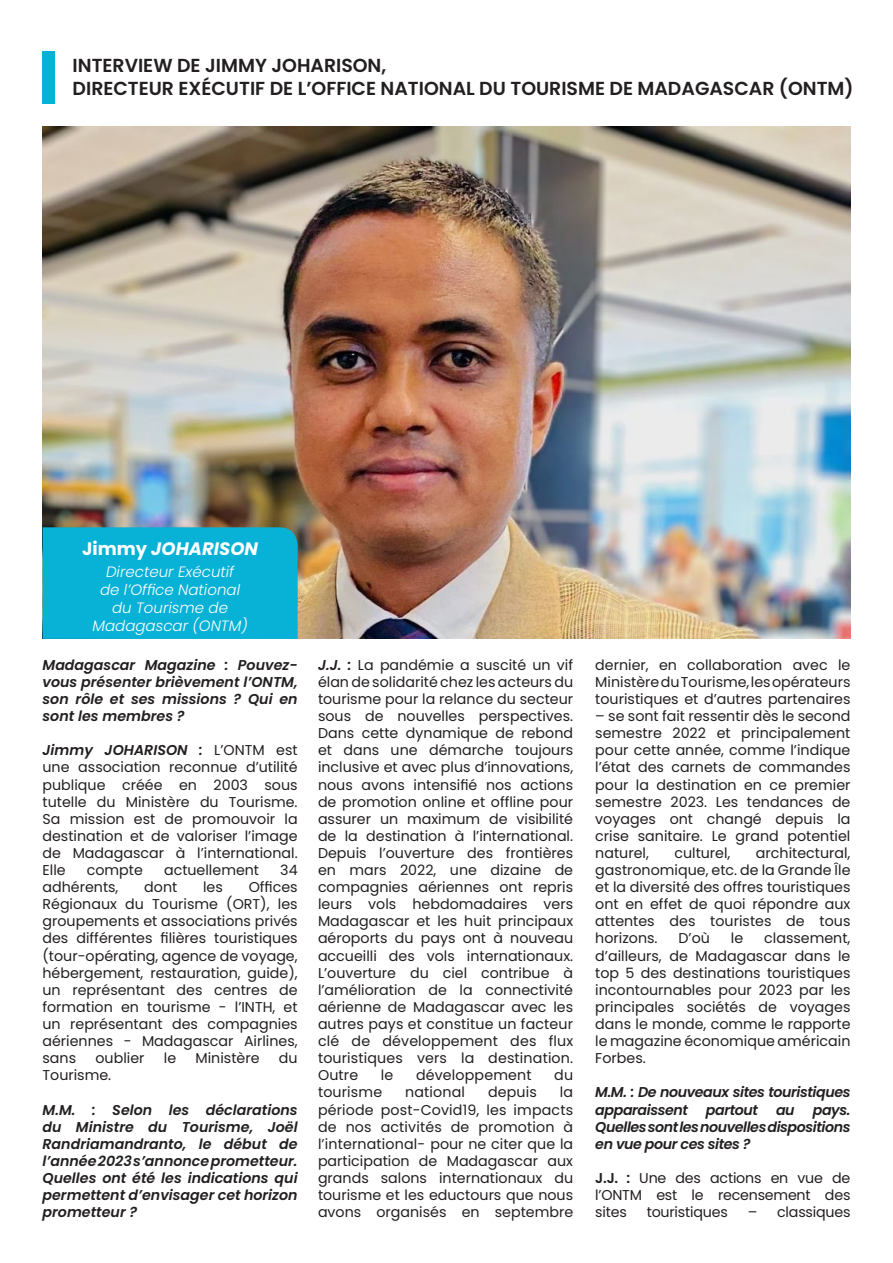
<style>
.page{position:relative;width:893px;height:1263px;background:#fff}
.page>*{position:absolute;margin:0;border:0;box-sizing:border-box;transform-origin:0 0}
.t1{font:600 18.9px "Poppins";color:#231f20}
.t2{font:italic 700 18px "Poppins";color:#fff}
.t3{font:italic 300 15px/18px "Poppins";color:#fff;text-align:center}
.IT_JJ{font:14.25px/17.1px "Poppins";color:#231f20;text-align:justify}
.IT_MM{font:italic 600 14.25px/17.1px "Poppins";letter-spacing:-.03em;color:#231f20;text-align:justify}
.s1{font-style:normal}
.s2{font-weight:600;font-style:italic}
.s3{font-weight:600}
</style>
<div class="page">
<img style="left:43px;top:126px;width:807px;height:513px">
<div style="left:43px;top:51px;width:12px;height:52px;background:#08b1d6"></div>
<div style="left:43px;top:527px;width:255px;height:112px;background:#08b1d6"></div>
<p class="t1" style="left:73px;top:54px;width:315px">INTERVIEW DE JIMMY JOHARISON,</p>
<p class="t1" style="left:73px;top:77px;width:783px">DIRECTEUR EXÉCUTIF DE L’OFFICE NATIONAL DU TOURISME DE MADAGASCAR (ONTM)</p>
<p class="t2" style="left:82px;top:538px;width:177px"><span class="s1">Jimmy</span> JOHARISON</p>
<p class="t3" style="left:92px;top:562px;width:157px">Directeur Exécutif<br>de l’Office National du Tourisme de<br>Madagascar (ONTM)</p>
<p class="IT_MM" style="left:43px;top:656px;width:257px">Madagascar Magazine : Pouvez&shy;vous présenter brièvement l’ONTM, son rôle et ses missions ? Qui en sont les membres ?</p>
<p class="IT_JJ" style="left:43px;top:742px;width:257px"><span class="s2">Jimmy JOHARISON :</span> L’ONTM est une association reconnue d’utilité publique créée en 2003 sous tutelle du Ministère du Tourisme.<br>Sa mission est de promouvoir la destination et de valoriser l’image de Madagascar à l’international.<br>Elle</p>
<p class="IT_JJ" style="left:87px;top:861px;width:58px">compte</p>
<p class="IT_JJ" style="left:164px;top:861px;width:97px">actuellement</p>
<p class="IT_JJ" style="left:280px;top:861px;width:19px">34</p>
<p class="IT_JJ" style="left:43px;top:879px;width:77px">adhérents,</p>
<p class="IT_JJ" style="left:144px;top:879px;width:35px">dont</p>
<p class="IT_JJ" style="left:203px;top:879px;width:21px">les</p>
<p class="IT_JJ" style="left:43px;top:879px;width:257px;text-indent:206px">Offices Régionaux du Tourisme (ORT), les groupements et associations privés des différentes filières touristiques (tour-opérating, agence de voyage, hébergement, restauration, guide), un représentant des centres de formation en tourisme - l’INTH, et un représentant des compagnies aériennes - Madagascar Airlines, sans</p>
<p class="IT_JJ" style="left:95px;top:1050px;width:51px">oublier</p>
<p class="IT_JJ" style="left:164px;top:1050px;width:14px">le</p>
<p class="IT_JJ" style="left:196px;top:1050px;width:66px">Ministère</p>
<p class="IT_JJ" style="left:279px;top:1050px;width:20px">du</p>
<p class="IT_JJ" style="left:43px;top:1067px;width:70px">Tourisme.</p>
<p class="IT_MM" style="left:43px;top:1101px;width:257px">M.M. : Selon les déclarations du Ministre du Tourisme, Joël Randriamandranto, le début de l’année 2023 s’annonce prometteur.<br>Quelles ont été les indications qui permettent d’envisager cet horizon prometteur ?</p>
<p class="IT_JJ" style="left:318px;top:656px;width:257px"><span class="s2">J.J. :</span> La pandémie a suscité un vif élan de solidarité chez les acteurs du tourisme pour la relance du secteur sous de nouvelles perspectives.<br>Dans cette dynamique de rebond et dans une démarche toujours inclusive et avec plus d’innovations, nous avons intensifié nos actions de promotion online et offline pour assurer un maximum de visibilité de la destination à l’international.<br>Depuis l’ouverture des frontières en mars 2022, une dizaine de compagnies aériennes ont repris leurs vols hebdomadaires vers Madagascar et les huit principaux aéroports du pays ont à nouveau accueilli des vols internationaux.<br>L’ouverture du ciel contribue à l’amélioration de la connectivité aérienne de Madagascar avec les autres pays et constitue un facteur clé de développement des flux touristiques vers la destination.<br>Outre</p>
<p class="IT_JJ" style="left:381px;top:1067px;width:14px">le</p>
<p class="IT_JJ" style="left:416px;top:1067px;width:117px">développement</p>
<p class="IT_JJ" style="left:554px;top:1067px;width:20px">du</p>
<p class="IT_JJ" style="left:318px;top:1084px;width:66px">tourisme</p>
<p class="IT_JJ" style="left:405px;top:1084px;width:61px">national</p>
<p class="IT_JJ" style="left:488px;top:1084px;width:50px">depuis</p>
<p class="IT_JJ" style="left:318px;top:1084px;width:257px;text-indent:242px">la période post-Covid19, les impacts de nos activités de promotion à l’international- pour ne citer que la participation de Madagascar aux grands salons internationaux du tourisme et les eductours que nous avons organisés en septembre</p>
<p class="IT_JJ" style="left:595px;top:656px;width:257px">dernier, en collaboration avec le Ministère du Tourisme, les opérateurs touristiques et d’autres partenaires</p>
<p class="IT_JJ" style="left:595px;top:708px;width:257px">– se sont fait ressentir dès le second semestre 2022 et principalement pour cette année, comme l’indique l’état des carnets de commandes pour la destination en ce premier semestre 2023. Les tendances de voyages ont changé depuis la crise sanitaire. Le grand potentiel naturel,</p>
<p class="IT_JJ" style="left:595px;top:844px;width:257px;text-indent:161px">architectural, gastronomique, etc. de la Grande Île et la diversité des offres touristiques ont en effet de quoi répondre aux attentes des touristes de tous horizons.</p>
<p class="IT_JJ" style="left:674px;top:844px;width:58px">culturel,</p>
<p class="IT_JJ" style="left:678px;top:930px;width:33px">D’où</p>
<p class="IT_JJ" style="left:731px;top:930px;width:14px">le</p>
<p class="IT_JJ" style="left:595px;top:930px;width:257px;text-indent:169px">classement, d’ailleurs, de Madagascar dans le top 5 des destinations touristiques incontournables pour 2023 par les principales sociétés de voyages dans le monde, comme le rapporte le magazine économique américain Forbes.</p>
<p class="IT_MM" style="left:595px;top:1084px;width:257px">M.M. : De nouveaux sites touristiques apparaissent</p>
<p class="IT_MM" style="left:706px;top:1101px;width:54px">partout</p>
<p class="IT_MM" style="left:776px;top:1101px;width:20px">au</p>
<p class="IT_MM" style="left:595px;top:1101px;width:257px;text-indent:217px">pays.<br>Quelles sont les nouvelles dispositions en vue pour ces sites ?</p>
<p class="IT_JJ" style="left:595px;top:1169px;width:257px"><span class="s3">J.J. :</span> Une des actions en vue de l’ONTM est le recensement des sites</p>
<p class="IT_JJ" style="left:647px;top:1203px;width:83px">touristiques</p>
<p class="IT_JJ" style="left:748px;top:1203px;width:104px">– classiques</p>
</div>
